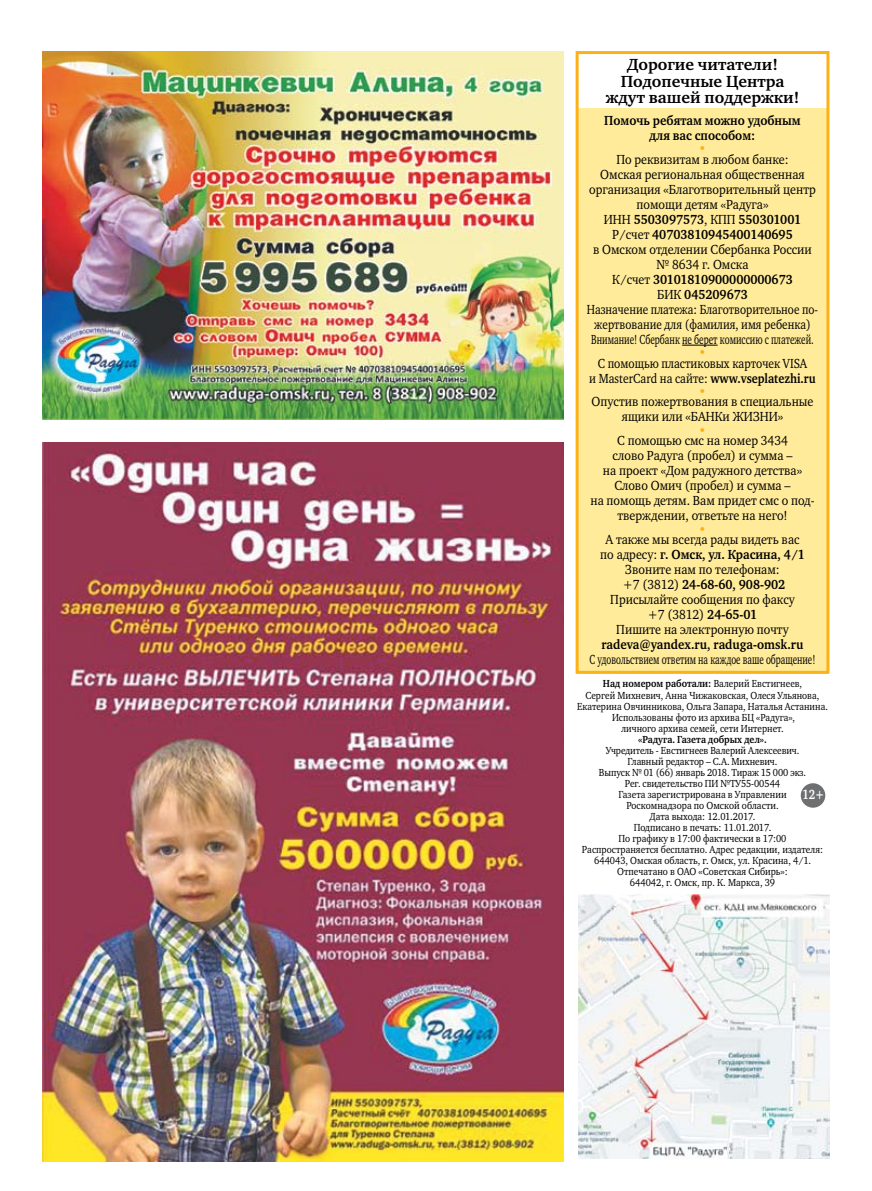
<style>
.page{position:relative;width:872px;height:1191px;background:#fff}
.page>*{position:absolute;margin:0;border:0;box-sizing:border-box;transform-origin:0 0}
.t1{font:700 16.5px/16.5px "Charter ITC";color:#000;text-align:center}
.t2{font:700 13.65px "Charter ITC";color:#fff;scale:.81 1}
.t3{font:13.5px/15px "Charter ITC";color:#000;text-align:center;scale:.9 1}
.t4{font:700 13.5px/15px "Charter ITC";color:#000;text-align:center;scale:.9 1}
.t5{font:13.5px/15px "Charter ITC";color:#000;text-align:center;scale:.85 1}
.t6{font:13.5px "Charter ITC";color:#000;scale:.67 1}
.t7{font:700 13.5px "Charter ITC";color:#fcb117}
.t8{font:10.5px/11.1px "Charter ITC";color:#000;text-align:center;scale:.89 1}
.t9{font:10.5px/11.1px "Charter ITC";color:#000;text-align:center;scale:.88 1}
.t10{font:700 10.5px "Charter ITC";color:#000;scale:.89 1}
.s1{font-weight:700}
</style>
<div class="page">
<div style="left:577px;top:109px;width:251px;height:565px;background:#ffeb9a"></div>
<hr style="left:682px;top:345px;width:35px;height:1px;background:#000">
<div style="left:575px;top:51px;width:254px;height:623px;border:3px solid #fcb117"></div>
<div style="left:800px;top:783px;width:25px;height:24px;background:#6d6f71;border-radius:50%"></div>
<img style="left:578px;top:894px;width:251px;height:264px">
<img style="left:43px;top:442px;width:521px;height:719px">
<img style="left:43px;top:51px;width:521px;height:368px">
<p class="t1" style="left:606px;top:56px;width:195px">Дорогие читатели!<br>Подопечные Центра ждут вашей поддержки!</p>
<p class="t4" style="left:604px;top:113px;width:220px">Помочь ребятам можно удобным для вас способом:</p>
<p class="t7" style="left:698px;top:140px;width:9px">•</p>
<p class="t3" style="left:587px;top:152px;width:258px">По реквизитам в любом банке:<br>Омская региональная общественная организация «Благотворительный центр помощи детям «Радуга»<br>ИНН <span class="s1">5503097573</span>, КПП <span class="s1">550301001<br></span>Р/счет <span class="s1">40703810945400140695<br></span>в Омском отделении Сбербанка России № 8634 г. Омска<br>К/счет <span class="s1">30101810900000000673<br></span>БИК <span class="s1">045209673<br></span>Назначение платежа: Благотворительное по&shy;жертвование для (фамилия, имя ребенка)<br>Внимание! Сбербанк не берет комиссию с платежей.</p>
<p class="t7" style="left:698px;top:344px;width:9px">•</p>
<p class="t5" style="left:589px;top:355px;width:268px">С помощью пластиковых карточек VISA<br>и MasterCard на сайте: <span class="s1">www.vseplatezhi.ru</span></p>
<p class="t7" style="left:698px;top:383px;width:9px">•</p>
<p class="t3" style="left:591px;top:394px;width:248px">Опустив пожертвования в специальные ящики или «БАНКи ЖИЗНИ»</p>
<p class="t7" style="left:698px;top:422px;width:9px">•</p>
<p class="t3" style="left:590px;top:433px;width:250px">С помощью смс на номер 3434<br>слово Радуга (пробел) и сумма –<br>на проект «Дом радужного детства»<br>Слово Омич (пробел) и сумма –<br>на помощь детям. Вам придет смс о под&shy;тверждении, ответьте на него!</p>
<p class="t7" style="left:698px;top:520px;width:9px">•</p>
<p class="t3" style="left:600px;top:532px;width:229px">А также мы всегда рады видеть вас по адресу: <span class="s1">г. Омск, ул. Красина, 4/1<br></span>Звоните нам по телефонам:<br>+7 (3812) <span class="s1">24-68-60, 908-902<br></span>Присылайте сообщения по факсу +7 (3812) <span class="s1">24-65-01<br></span>Пишите на электронную почту</p>
<p class="t4" style="left:601px;top:637px;width:226px">radeva@yandex.ru, raduga-omsk.ru</p>
<p class="t6" style="left:589px;top:651px;width:339px">С удовольствием ответим на каждое ваше обращение!</p>
<p class="t9" style="left:577px;top:678px;width:286px"><span class="s1">Над номером работали:</span> Валерий Евстигнеев,<br>Сергей Михневич, Анна Чижаковская, Олеся Ульянова, Екатерина Овчинникова, Ольга Запара, Наталья Астанина.<br>Использованы фото из архива БЦ «Радуга»,<br>личного архива семей, сети Интернет.</p>
<p class="t10" style="left:638px;top:732px;width:146px">«Радуга. Газета добрых дел».</p>
<p class="t8" style="left:582px;top:744px;width:272px">Учредитель - Евстигнеев Валерий Алексеевич.<br>Главный редактор – С.А. Михневич.<br>Выпуск № 01 (66) январь 2018. Тираж 15 000 экз.<br>Рег. свидетельство ПИ №ТУ55-00544<br>Газета зарегистрирована в Управлении<br>Роскомнадзора по Омской области.<br>Дата выхода: 12.01.2017.<br>Подписано в печать: 11.01.2017.<br>По графику в 17:00 фактически в 17:00<br>Распространяется бесплатно. Адрес редакции, издателя:<br>644043, Омская область, г. Омск, ул. Красина, 4/1.<br>Отпечатано в ОАО «Советская Сибирь»:<br>644042, г. Омск, пр. К. Маркса, 39</p>
<p class="t2" style="left:802px;top:786px;width:29px">12+</p>
</div>
